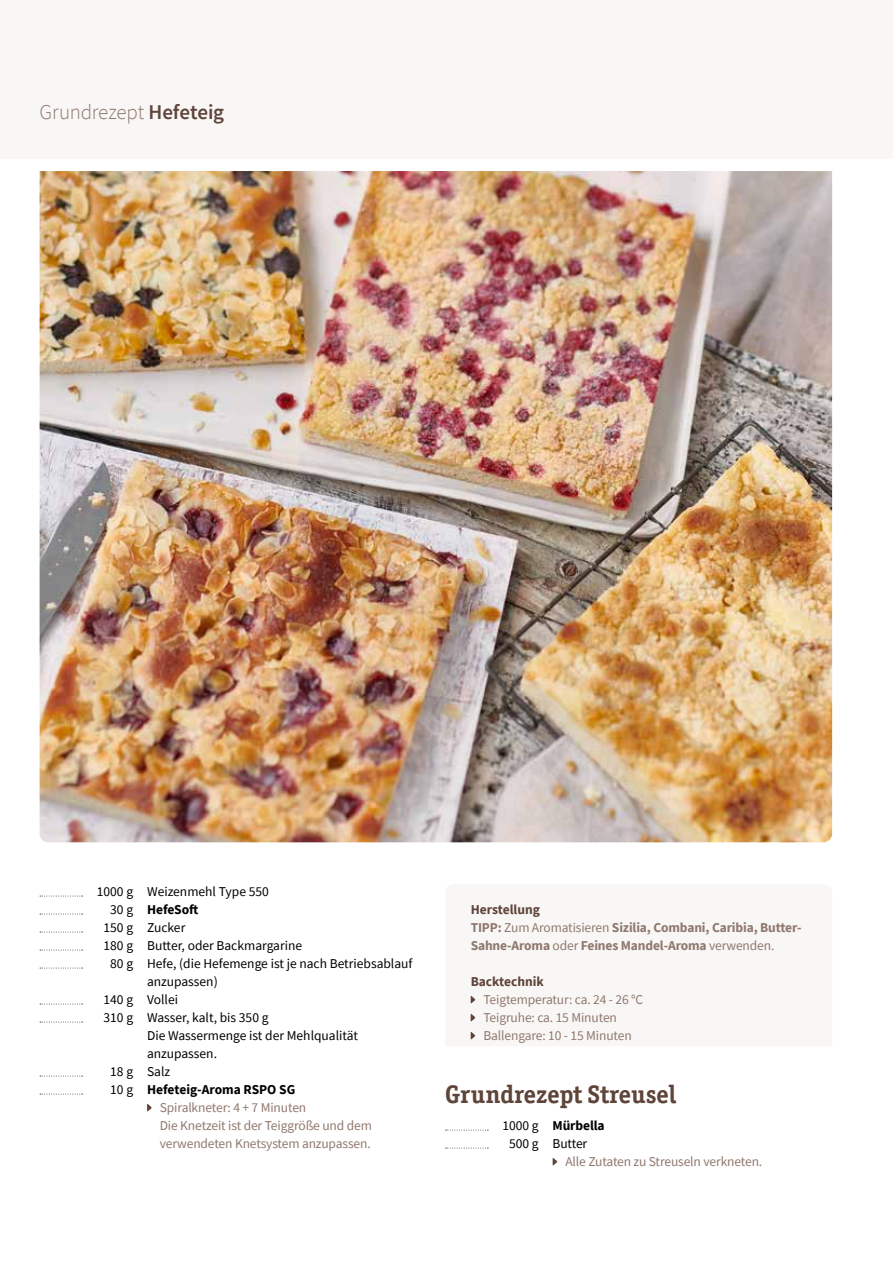
<style>
.page{position:relative;width:893px;height:1263px;background:#fff}
.page>*{position:absolute;margin:0;border:0;box-sizing:border-box;transform-origin:0 0}
.t1{font:700 25.5px "Officina Serif ITC Pro";color:#5e4439}
.t2{font:300 21px "Source Sans Pro";letter-spacing:-.01em;color:#90786d}
.t3{font:13.5px/18px "Source Sans Pro";color:#000}
.t4{font:13.5px/18px "Source Sans Pro";letter-spacing:-.01em;color:#90786d}
.t5{font:700 13.5px/18px "Source Sans Pro";letter-spacing:-.01em;color:#90786d}
.t6{font:700 13.5px "Source Sans Pro";letter-spacing:-.005em;color:#000}
.t7{font:700 13.5px "Source Sans Pro";color:#5e4439}
.s1{font-weight:600;color:#5e4439}
.s2{color:#5e4439}
.s3{font-weight:400}
</style>
<div class="page">
<div style="left:0;top:0;width:893px;height:158px;background:#f9f7f6"></div>
<img style="left:40px;top:171px;width:792px;height:671px">
<svg style="left:147px;top:1104px;width:5px;height:8px"></svg>
<svg style="left:471px;top:995px;width:5px;height:9px"></svg>
<svg style="left:471px;top:1013px;width:5px;height:9px"></svg>
<svg style="left:471px;top:1031px;width:5px;height:9px"></svg>
<svg style="left:40px;top:896px;width:43px;height:1px"></svg>
<svg style="left:40px;top:914px;width:43px;height:1px"></svg>
<svg style="left:40px;top:932px;width:43px;height:1px"></svg>
<svg style="left:40px;top:950px;width:43px;height:1px"></svg>
<svg style="left:40px;top:968px;width:43px;height:1px"></svg>
<svg style="left:40px;top:1004px;width:43px;height:1px"></svg>
<svg style="left:40px;top:1022px;width:43px;height:1px"></svg>
<svg style="left:40px;top:1076px;width:43px;height:1px"></svg>
<svg style="left:40px;top:1094px;width:43px;height:1px"></svg>
<svg style="left:553px;top:1158px;width:4px;height:8px"></svg>
<svg style="left:446px;top:1130px;width:42px;height:1px"></svg>
<svg style="left:446px;top:1148px;width:42px;height:1px"></svg>
<h2 class="t2" style="left:40px;top:100px;width:186px">Grundrezept <span class="s1">Hefeteig</span></h2>
<p class="t3" style="left:97px;top:883px;width:38px;text-align:right">1000 g<br>30 g<br>150 g<br>180 g<br>80 g</p>
<p class="t3" style="left:104px;top:991px;width:31px">140 g<br>310 g</p>
<p class="t3" style="left:110px;top:1063px;width:24px">18 g<br>10 g</p>
<p class="t3" style="left:147px;top:883px;width:123px">Weizenmehl Type 550</p>
<p class="t6" style="left:147px;top:901px;width:53px">HefeSoft</p>
<p class="t3" style="left:147px;top:919px;width:267px">Zucker<br>Butter, oder Backmargarine<br>Hefe, (die Hefemenge ist je nach Betriebsablauf anzupassen)<br>Vollei<br>Wasser, kalt, bis 350 g<br>Die Wassermenge ist der Mehlqualität anzupassen.<br>Salz</p>
<p class="t6" style="left:147px;top:1081px;width:150px">Hefeteig-Aroma RSPO SG</p>
<p class="t4" style="left:160px;top:1099px;width:214px">Spiralkneter: 4 + 7 Minuten<br>Die Knetzeit ist der Teiggröße und dem verwendeten Knetsystem anzupassen.</p>
<p class="t5" style="left:471px;top:901px;width:332px"><span class="s2">Herstellung<br></span>TIPP: <span class="s3">Zum Aromatisieren</span> Sizilia, Combani, Caribia, Butter-<br>Sahne-Aroma <span class="s3">oder</span> Feines Mandel-Aroma <span class="s3">verwenden.</span></p>
<p class="t7" style="left:471px;top:973px;width:75px">Backtechnik</p>
<p class="t4" style="left:483px;top:991px;width:161px">Teigtemperatur: ca. 24 - 26 °C<br>Teigruhe: ca. 15 Minuten<br>Ballengare: 10 - 15 Minuten</p>
<h1 class="t1" style="left:445px;top:1079px;width:233px">Grundrezept Streusel</h1>
<p class="t6" style="left:553px;top:1117px;width:53px">Mürbella</p>
<p class="t3" style="left:553px;top:1135px;width:36px">Butter</p>
<p class="t4" style="left:565px;top:1153px;width:198px">Alle Zutaten zu Streuseln verkneten.</p>
<p class="t3" style="left:502px;top:1117px;width:38px;text-align:center">1000 g<br>500 g</p>
</div>
